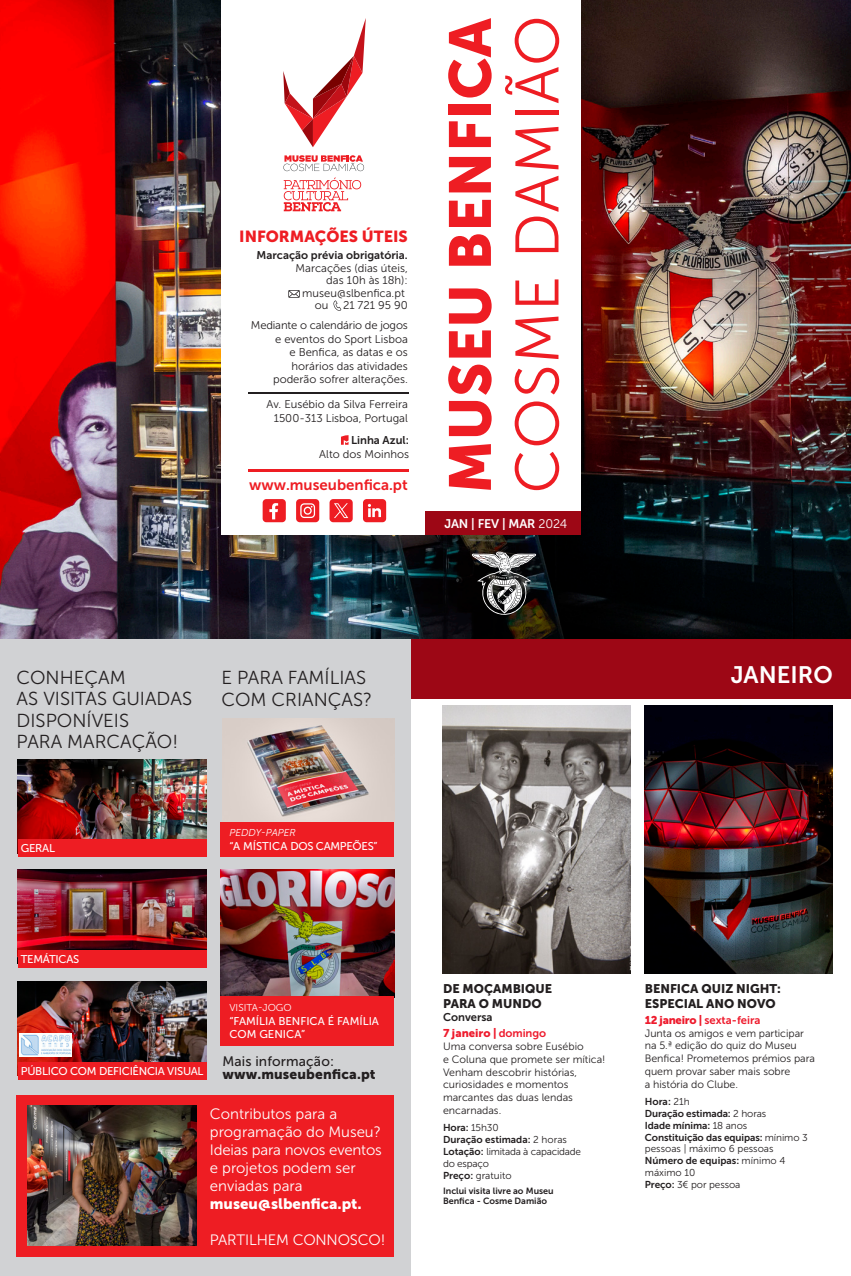
<style>
.page{position:relative;width:851px;height:1276px;background:#fff}
.page>*{position:absolute;margin:0;border:0;box-sizing:border-box;transform-origin:0 0}
.t1{font:61.25px "Museo Sans 300";letter-spacing:.01em;color:#ee1d23}
.t2{font:58.75px "Museo Sans 900";color:#ee1d23}
.t3{font:23.75px "Museo Sans 700";color:#fff}
.t4{font:18.75px/21.2px "Museo Sans 300";color:#231f20}
.t5{font:16px "Museo Sans 900";color:#ee1d23}
.t6{font:15px/18px "Museo Sans 300";color:#fff}
.t7{font:15px "Museo Sans 900";color:#fff}
.t8{font:15px "Museo Sans 700";color:#ee1d23}
.t9{font:13.75px "Museo Sans 900";letter-spacing:.01em;color:#231f20}
.t10{font:13.75px "Museo Sans 500";letter-spacing:.01em;color:#231f20}
.t11{font:12.5px/15px "Museo Sans 900";color:#231f20}
.t12{font:12.5px "Museo Sans 700";letter-spacing:-.01em;color:#fff}
.t13{font:11.25px/13.5px "Museo Sans 300";color:#231f20;text-align:right}
.t14{font:11.25px "Museo Sans 500";letter-spacing:-.025em;color:#fff}
.t15{font:11.25px "Museo Sans 700";color:#231f20}
.t16{font:11.25px/13.5px "Museo Sans 500";color:#fff}
.t17{font:11.25px "Museo Sans 700";color:#ee1b2d}
.t18{font:11.25px "Museo Sans 900";color:#ee1b2d}
.t19{font:10.62px/12.8px "Museo Sans 300";color:#231f20}
.t20{font:10px/12px "Museo Sans 700";letter-spacing:-.01em;color:#231f20}
.t21{font:10px/11.6px "Museo Sans 300";letter-spacing:-.005em;color:#231f20}
.t22{font:italic 10px "Museo Sans 300";color:#fff}
.t23{font:10px "Museo Sans 300";color:#fff}
.t24{font:9px/10.8px "Museo Sans 700";color:#231f20}
.s1{font-family:"Museo Sans 300"}
.s2{font-family:"Museo Sans 700"}
.s3{font-family:"Museo Sans 900"}
</style>
<div class="page">
<div style="left:372px;top:638px;width:478px;height:60px;background:#9d0715"></div>
<div style="left:0;top:637px;width:410px;height:639px;background:#d1d2d4"></div>
<div style="left:17px;top:1095px;width:377px;height:161px;background:#ee1d23"></div>
<img style="left:18px;top:981px;width:188px;height:81px">
<img style="left:20px;top:1033px;width:51px;height:24px">
<div style="left:18px;top:1062px;width:188px;height:18px;background:#ee1d23"></div>
<img style="left:644px;top:705px;width:188px;height:268px">
<img style="left:443px;top:705px;width:187px;height:268px">
<img style="left:18px;top:759px;width:188px;height:80px">
<div style="left:18px;top:839px;width:188px;height:18px;background:#ee1d23"></div>
<img style="left:18px;top:869px;width:188px;height:81px">
<img style="left:223px;top:718px;width:171px;height:104px">
<div style="left:18px;top:950px;width:188px;height:18px;background:#ee1d23"></div>
<div style="left:220px;top:822px;width:174px;height:35px;background:#ee1d23"></div>
<img style="left:220px;top:869px;width:174px;height:127px">
<div style="left:220px;top:996px;width:174px;height:50px;background:#ee1d23"></div>
<img style="left:28px;top:1105px;width:168px;height:140px">
<img style="left:0;top:0;width:850px;height:638px">
<div style="left:221px;top:0;width:359px;height:534px;background:#fff"></div>
<svg style="left:471px;top:551px;width:65px;height:64px;background:#575756"></svg>
<hr style="left:248px;top:469px;width:160px;height:3px;background:#ee1d23">
<hr style="left:248px;top:392px;width:160px;height:1px;background:#231f20">
<svg style="left:288px;top:290px;width:11px;height:8px"></svg>
<svg style="left:333px;top:300px;width:8px;height:11px"></svg>
<svg style="left:341px;top:435px;width:7px;height:10px"></svg>
<div style="left:426px;top:511px;width:154px;height:23px;background:#9d0715"></div>
<svg style="left:283px;top:18px;width:83px;height:129px"></svg>
<svg style="left:283px;top:155px;width:81px;height:16px"></svg>
<svg style="left:284px;top:177px;width:77px;height:34px"></svg>
<div style="left:363px;top:499px;width:23px;height:23px;background:#ee1d23;border-radius:4px"></div>
<svg style="left:368px;top:504px;width:13px;height:13px"></svg>
<div style="left:262px;top:499px;width:24px;height:23px;background:#ee1d23;border-radius:4px"></div>
<svg style="left:269px;top:503px;width:9px;height:16px"></svg>
<div style="left:296px;top:499px;width:23px;height:23px;background:#ee1d23;border-radius:4px"></div>
<svg style="left:300px;top:503px;width:15px;height:15px"></svg>
<div style="left:329px;top:499px;width:23px;height:23px;background:#ee1d23;border-radius:4px"></div>
<svg style="left:334px;top:503px;width:14px;height:15px"></svg>
<h3 class="t5" style="left:239px;top:227px;width:170px">INFORMAÇÕES ÚTEIS</h3>
<p class="t15" style="left:256px;top:249px;width:153px">Marcação prévia obrigatória.</p>
<p class="t13" style="left:295px;top:261px;width:114px">Marcações (dias úteis,</p>
<p class="t13" style="left:326px;top:274px;width:83px">das 10h às 18h):</p>
<p class="t13" style="left:302px;top:286px;width:104px">museu@slbenfica.pt</p>
<p class="t13" style="left:315px;top:299px;width:15px">ou</p>
<p class="t13" style="left:251px;top:295px;width:158px;line-height:20px">21 721 95 90<br>Mediante o calendário de jogos</p>
<p class="t13" style="left:273px;top:332px;width:136px">e eventos do Sport Lisboa e Benfica, as datas e os horários das atividades poderão sofrer alterações.</p>
<p class="t13" style="left:266px;top:398px;width:143px">Av. Eusébio da Silva Ferreira<br>1500-313 Lisboa, Portugal</p>
<p class="t15" style="left:351px;top:434px;width:59px">Linha Azul:</p>
<p class="t13" style="left:319px;top:447px;width:91px">Alto dos Moinhos</p>
<h3 class="t8" style="left:249px;top:476px;width:160px">www.museubenfica.pt</h3>
<h2 class="t2" style="left:437px;top:493px;width:477px;rotate:-90deg">MUSEU BENFICA</h2>
<h1 class="t1" style="left:504px;top:493px;width:479px;rotate:-90deg">COSME DAMIÃO</h1>
<p class="t12" style="left:444px;top:516px;width:124px">JAN | FEV | MAR <span class="s1">2024</span></p>
<h3 class="t4" style="left:17px;top:667px;width:110px">CONHEÇAM</h3>
<h3 class="t3" style="left:730px;top:661px;width:103px">JANEIRO</h3>
<h3 class="t4" style="left:17px;top:688px;width:177px">AS VISITAS GUIADAS<br>DISPONÍVEIS<br>PARA MARCAÇÃO!</h3>
<h3 class="t4" style="left:221px;top:667px;width:152px">E PARA FAMÍLIAS<br>COM CRIANÇAS?</h3>
<p class="t14" style="left:21px;top:842px;width:36px">GERAL</p>
<p class="t22" style="left:229px;top:827px;width:68px">PEDDY-PAPER</p>
<p class="t14" style="left:229px;top:840px;width:150px">“A MÍSTICA DOS CAMPEÕES”</p>
<p class="t14" style="left:21px;top:953px;width:60px">TEMÁTICAS</p>
<p class="t14" style="left:21px;top:1065px;width:184px">PÚBLICO COM DEFICIÊNCIA VISUAL</p>
<p class="t23" style="left:229px;top:1002px;width:64px">VISITA-JOGO</p>
<p class="t16" style="left:229px;top:1014px;width:151px">“FAMÍLIA BENFICA É FAMÍLIA<br>COM GENICA”</p>
<p class="t10" style="left:222px;top:1053px;width:113px">Mais informação:</p>
<p class="t9" style="left:222px;top:1066px;width:155px">www.museubenfica.pt</p>
<h3 class="t6" style="left:210px;top:1105px;width:173px">Contributos para a programação do Museu?<br>Ideias para novos eventos e projetos podem ser enviadas para</h3>
<h3 class="t7" style="left:210px;top:1195px;width:153px">museu@slbenfica.pt.</h3>
<h3 class="t6" style="left:210px;top:1231px;width:177px">PARTILHEM CONNOSCO!</h3>
<p class="t11" style="left:443px;top:980px;width:111px">DE MOÇAMBIQUE<br>PARA O MUNDO</p>
<p class="t15" style="left:443px;top:1011px;width:51px">Conversa</p>
<p class="t18" style="left:443px;top:1027px;width:105px">7 janeiro | <span class="s2">domingo</span></p>
<p class="t19" style="left:443px;top:1040px;width:164px">Uma conversa sobre Eusébio<br>e Coluna que promete ser mítica!<br>Venham descobrir histórias, curiosidades e momentos marcantes das duas lendas encarnadas.</p>
<p class="t20" style="left:443px;top:1122px;width:125px">Hora: <span class="s1">15h30<br></span>Duração estimada: <span class="s1">2 horas</span></p>
<p class="t21" style="left:443px;top:1146px;width:139px"><span class="s2">Lotação:</span> limitada à capacidade do espaço<br><span class="s2">Preço:</span> gratuito</p>
<p class="t24" style="left:443px;top:1185px;width:112px">Inclui visita livre ao Museu<br>Benfica - Cosme Damião</p>
<p class="t11" style="left:644px;top:980px;width:137px">BENFICA QUIZ NIGHT:<br>ESPECIAL ANO NOVO</p>
<p class="t17" style="left:644px;top:1013px;width:117px"><span class="s3">12 janeiro |</span> sexta-feira</p>
<p class="t19" style="left:644px;top:1026px;width:172px">Junta os amigos e vem participar na 5.ª edição do quiz do Museu<br>Benfica! Prometemos prémios para quem provar saber mais sobre<br>a história do Clube.</p>
<p class="t20" style="left:644px;top:1095px;width:164px">Hora: <span class="s1">21h<br></span>Duração estimada: <span class="s1">2 horas<br></span>Idade mínima: <span class="s1">18 anos<br></span>Constituição das equipas: <span class="s1">mínimo 3</span></p>
<p class="t21" style="left:644px;top:1143px;width:130px">pessoas | máximo 6 pessoas</p>
<p class="t20" style="left:644px;top:1155px;width:142px">Número de equipas: <span class="s1">mínimo 4</span></p>
<p class="t21" style="left:644px;top:1167px;width:97px;line-height:12px">máximo 10<br><span class="s2">Preço:</span> 3€ por pessoa</p>
</div>
